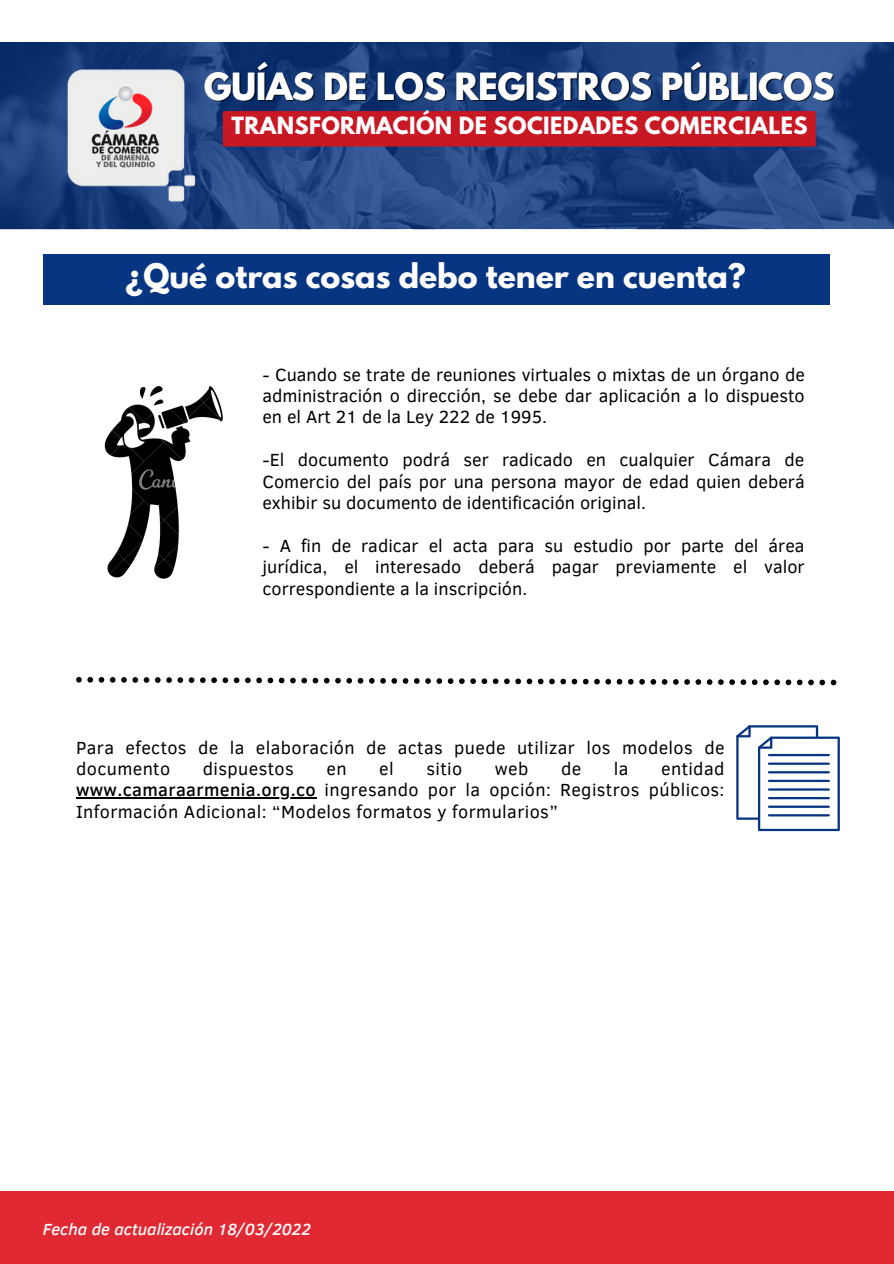
<style>
.page{position:relative;width:894px;height:1264px;background:#fff}
.page>*{position:absolute;margin:0;border:0;box-sizing:border-box;transform-origin:0 0}
.t1{font:700 33px "League Spartan";color:#fff}
.t2{font:700 30px "League Spartan";color:#fff}
.t3{font:700 21px "League Spartan";letter-spacing:.02em;color:#fff}
.t4{font:18px/21.5px "Clear Sans";color:#000;text-align:justify}
.t5{font:18px/21.5px "Clear Sans";letter-spacing:.02em;color:#000}
.t6{font:italic 500 16.5px "Clear Sans";color:#fff}
.s1{font-weight:500}
</style>
<div class="page">
<div style="left:0;top:1191px;width:893px;height:72px;background:#e02933"></div>
<img style="left:0;top:42px;width:893px;height:187px">
<img style="left:52px;top:65px;width:147px;height:141px">
<div style="left:223px;top:111px;width:592px;height:35px;background:#c81824"></div>
<div style="left:43px;top:254px;width:786px;height:51px;background:#083582"></div>
<img style="left:105px;top:386px;width:118px;height:192px">
<svg style="left:76px;top:677px;width:760px;height:8px"></svg>
<svg style="left:736px;top:725px;width:103px;height:106px"></svg>
<hr style="left:76px;top:797px;width:240px;height:1px;background:#000">
<p class="t1" style="left:204px;top:70px;width:631px">GUÍAS DE LOS REGISTROS PÚBLICOS</p>
<p class="t3" style="left:231px;top:115px;width:577px">TRANSFORMACIÓN DE SOCIEDADES COMERCIALES</p>
<p class="t2" style="left:126px;top:261px;width:621px">¿Qué otras cosas debo tener en cuenta?</p>
<p class="t4" style="left:262px;top:362px;width:543px">- Cuando se trate de reuniones virtuales o mixtas de un órgano de administración o dirección, se debe dar aplicación a lo dispuesto en el Art 21 de la Ley 222 de 1995.</p>
<p class="t4" style="left:262px;top:448px;width:543px">-El documento podrá ser radicado en cualquier Cámara de Comercio del país por una persona mayor de edad quien deberá exhibir su documento de identificación original.</p>
<p class="t4" style="left:262px;top:534px;width:543px">- A fin de radicar el acta para su estudio por parte del área jurídica, el interesado deberá pagar previamente el valor correspondiente a la inscripción.</p>
<p class="t5" style="left:76px;top:735px;width:649px">Para efectos de la elaboración de actas puede utilizar los modelos de documento</p>
<p class="t4" style="left:76px;top:757px;width:649px;text-indent:585px">entidad <span class="s1">www.camaraarmenia.org.co</span> ingresando por la opción: Registros públicos:<br>Información Adicional: “Modelos formatos y formularios”</p>
<p class="t5" style="left:203px;top:757px;width:92px">dispuestos</p>
<p class="t4" style="left:326px;top:757px;width:22px">en</p>
<p class="t4" style="left:379px;top:757px;width:16px">el</p>
<p class="t4" style="left:426px;top:757px;width:37px">sitio</p>
<p class="t4" style="left:494px;top:757px;width:35px">web</p>
<p class="t4" style="left:561px;top:757px;width:22px">de</p>
<p class="t4" style="left:613px;top:757px;width:16px">la</p>
<p class="t6" style="left:43px;top:1217px;width:269px">Fecha de actualización 18/03/2022</p>
</div>
